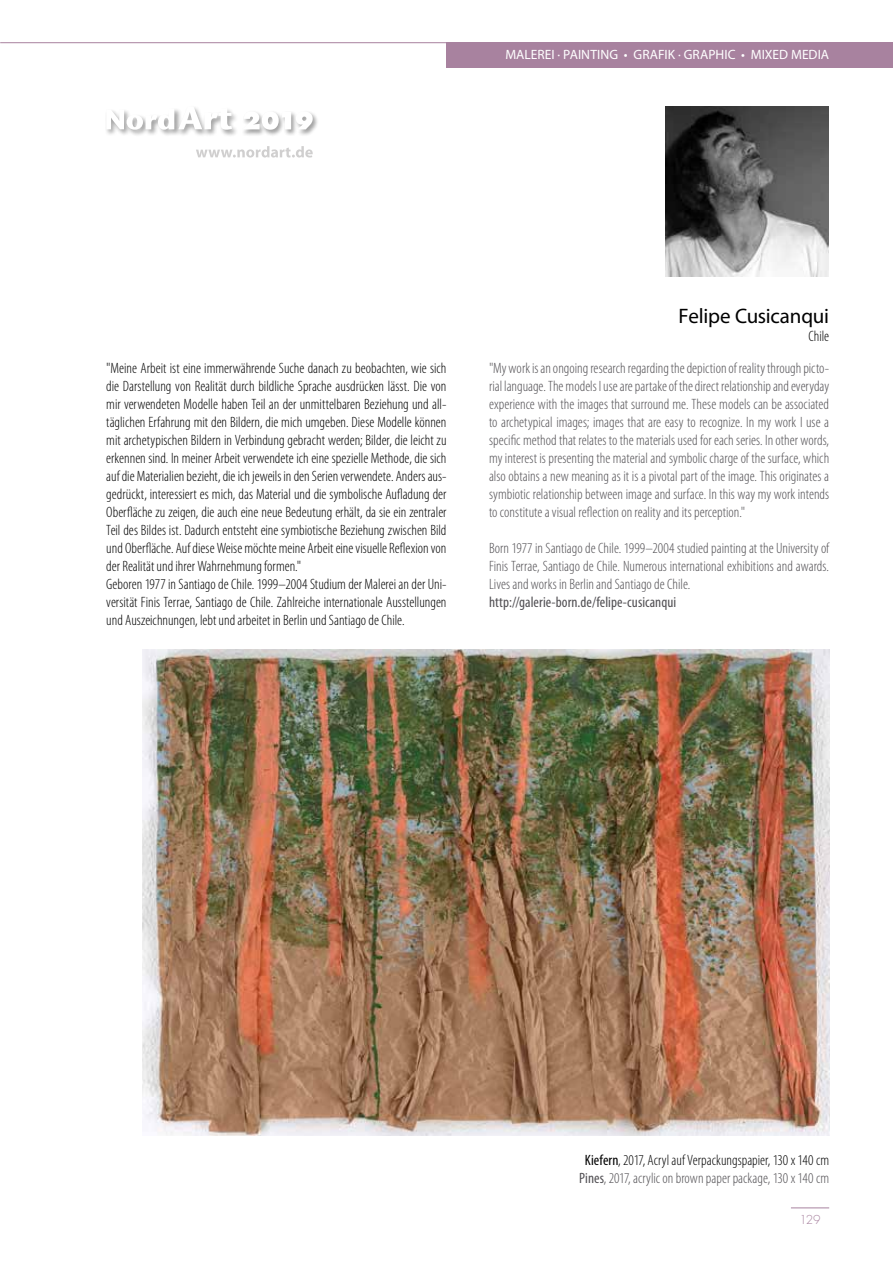
<style>
.page{position:relative;width:893px;height:1263px;background:#fff}
.page>*{position:absolute;margin:0;border:0;box-sizing:border-box;transform-origin:0 0}
.t1{font:21px "Myriad Pro";letter-spacing:-.01em;color:#000}
.t2{font:300 condensed 15px/18px "Myriad Pro";color:#000}
.t3{font:300 condensed 15px/18px "Myriad Pro";color:#514f53;text-align:justify}
.t4{font:condensed 15px "Myriad Pro";letter-spacing:.005em;color:#514f53}
.t5{font:13.5px "Myriad Pro";letter-spacing:.005em;color:#fff}
.t6{font:300 12px "Futura Std";color:#a8829f}
.s1{font-weight:400;color:#000}
.s2{color:#000}
.s3{font-weight:400}
</style>
<div class="page">
<div style="left:446px;top:43px;width:447px;height:25px;background:#a8829f"></div>
<hr style="left:0;top:42px;width:447px;height:1px;background:#a8829f">
<hr style="left:791px;top:1207px;width:38px;height:1px;background:#a8829f">
<div style="left:241px;top:111px;width:78px;height:26px;background:#000;opacity:.75"></div>
<svg style="left:242px;top:111px;width:71px;height:19px"></svg>
<svg style="left:196px;top:146px;width:117px;height:12px"></svg>
<div style="left:105px;top:107px;width:77px;height:30px;background:#000;opacity:.75"></div>
<div style="left:177px;top:105px;width:62px;height:32px;background:#000;opacity:.75"></div>
<svg style="left:106px;top:106px;width:126px;height:24px"></svg>
<img style="left:142px;top:650px;width:687px;height:486px">
<img style="left:666px;top:106px;width:163px;height:170px">
<p class="t5" style="left:505px;top:46px;width:325px">MALEREI · PAINTING • GRAFIK · GRAPHIC • MIXED MEDIA</p>
<p class="t2" style="left:106px;top:359px;width:342px">"Meine Arbeit ist eine immerwährende Suche danach zu beobachten, wie sich die Darstellung von Realität durch bildliche Sprache ausdrücken lässt. Die von mir verwendeten Modelle haben Teil an der unmittelbaren Beziehung und all&shy;täglichen Erfahrung mit den Bildern, die mich umgeben. Diese Modelle können mit archetypischen Bildern in Verbindung gebracht werden; Bilder, die leicht zu erkennen sind. In meiner Arbeit verwendete ich eine spezielle Methode, die sich auf die Materialien bezieht, die ich jeweils in den Serien verwendete. Anders aus&shy;gedrückt, interessiert es mich, das Material und die symbolische Aufladung der Oberfläche zu zeigen, die auch eine neue Bedeutung erhält, da sie ein zentraler Teil des Bildes ist. Dadurch entsteht eine symbiotische Beziehung zwischen Bild und Oberfläche. Auf diese Weise möchte meine Arbeit eine visuelle Reflexion von der Realität und ihrer Wahrnehmung formen."<br>Geboren 1977 in Santiago de Chile. 1999–2004 Studium der Malerei an der Uni&shy;versität Finis Terrae, Santiago de Chile. Zahlreiche internationale Ausstellungen und Auszeichnungen, lebt und arbeitet in Berlin und Santiago de Chile.</p>
<h1 class="t1" style="left:679px;top:303px;width:152px">Felipe Cusicanqui</h1>
<p class="t2" style="left:808px;top:327px;width:22px">Chile</p>
<p class="t3" style="left:489px;top:359px;width:342px">"My work is an ongoing research regarding the depiction of reality through picto&shy;rial language. The models I use are partake of the direct relationship and everyday experience with the images that surround me. These models can be associated to archetypical images; images that are easy to recognize. In my work I use a specific method that relates to the materials used for each series. In other words, my interest is presenting the material and symbolic charge of the surface, which also obtains a new meaning as it is a pivotal part of the image. This originates a symbiotic relationship between image and surface. In this way my work intends to constitute a visual reflection on reality and its perception."</p>
<p class="t3" style="left:489px;top:539px;width:342px">Born 1977 in Santiago de Chile. 1999–2004 studied painting at the University of Finis Terrae, Santiago de Chile. Numerous international exhibitions and awards.<br>Lives and works in Berlin and Santiago de Chile.</p>
<p class="t4" style="left:489px;top:593px;width:189px">http://galerie-born.de/felipe-cusicanqui</p>
<p class="t3" style="left:579px;top:1151px;width:251px;text-align:center"><span class="s1">Kiefern</span><span class="s2">, 2017, Acryl auf Verpackungspapier, 130 x 140 cm<br></span><span class="s3">Pines</span>, 2017, acrylic on brown paper package, 130 x 140 cm</p>
<p class="t6" style="left:800px;top:1212px;width:22px">129</p>
</div>
